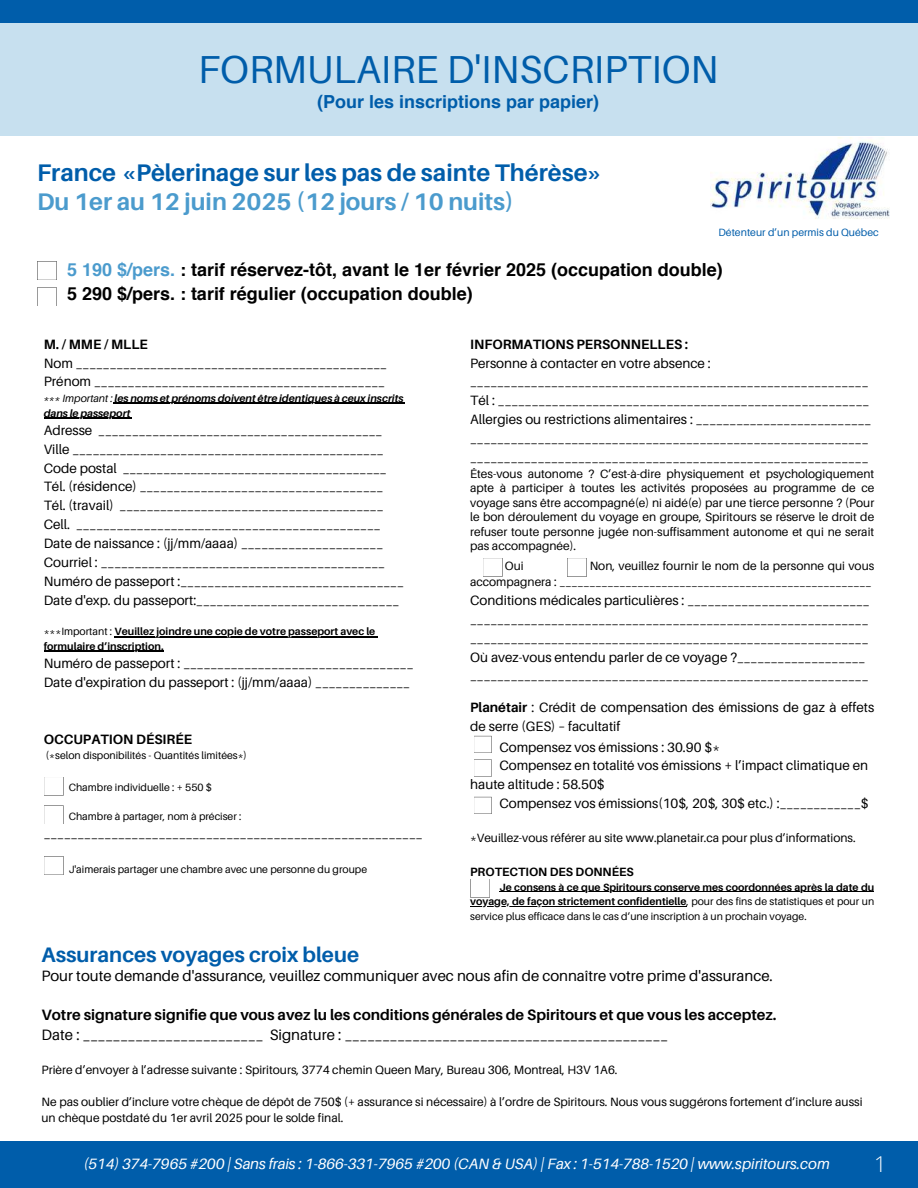
<style>
.page{position:relative;width:918px;height:1188px;background:#fff}
.page>*{position:absolute;margin:0;border:0;box-sizing:border-box;transform-origin:0 0}
.t1{font:39px "Aileron";color:#005daa}
.t2{font:700 24px "Aileron";color:#005daa}
.t3{font:700 24px "Aileron";color:#4b9bcd}
.t4{font:300 21.75px "Open Sans";color:#fff}
.t5{font:700 21px "Aileron";color:#005daa}
.t6{font:700 18px/24.8px "Helvetica";color:#000}
.t7{font:700 18px "Helvetica";color:#005daa}
.t8{font:15px "Aileron";color:#000}
.t9{font:italic 15px "Aileron";color:#fff}
.t10{font:700 15px "Aileron";color:#000}
.t11{font:13.5px/18.9px "Aileron";color:#000}
.t12{font:700 13.5px "Aileron";color:#000}
.t13{font:12px/14.5px "Aileron";color:#000}
.t14{font:700 12px "Aileron";color:#000}
.t15{font:700 10.5px/14.7px "Aileron";color:#000}
.t16{font:10.5px "Aileron";color:#000}
.t17{font:italic 700 10.5px/14.7px "Aileron";color:#000}
.t18{font:10.5px "Aileron";color:#005daa}
.s1{color:#4b9bcd}
.s2{font-weight:400}
.s3{font-weight:700}
</style>
<div class="page">
<div style="left:0;top:1141px;width:918px;height:47px;background:#005daa"></div>
<img style="left:710px;top:140px;width:179px;height:79px">
<svg style="left:37px;top:287px;width:20px;height:19px"></svg>
<hr style="left:113px;top:403px;width:291px;height:1px;background:#000">
<hr style="left:44px;top:418px;width:86px;height:1px;background:#000">
<hr style="left:115px;top:636px;width:260px;height:1px;background:#000">
<hr style="left:44px;top:651px;width:120px;height:1px;background:#000">
<svg style="left:44px;top:856px;width:20px;height:19px"></svg>
<svg style="left:44px;top:805px;width:20px;height:19px"></svg>
<svg style="left:37px;top:261px;width:20px;height:19px"></svg>
<svg style="left:44px;top:777px;width:20px;height:19px"></svg>
<div style="left:0;top:0;width:918px;height:23px;background:#005daa"></div>
<div style="left:0;top:23px;width:918px;height:113px;background:#c7e0ef"></div>
<hr style="left:500px;top:891px;width:374px;height:1px;background:#000">
<hr style="left:470px;top:906px;width:217px;height:1px;background:#000">
<svg style="left:483px;top:558px;width:20px;height:19px"></svg>
<svg style="left:567px;top:558px;width:20px;height:19px"></svg>
<svg style="left:474px;top:736px;width:18px;height:17px"></svg>
<svg style="left:474px;top:759px;width:18px;height:18px"></svg>
<svg style="left:474px;top:797px;width:18px;height:17px"></svg>
<svg style="left:470px;top:879px;width:20px;height:18px"></svg>
<h1 class="t1" style="left:198px;top:45px;width:522px">FORMULAIRE D'INSCRIPTION</h1>
<h3 class="t7" style="left:317px;top:94px;width:283px">(Pour les inscriptions par papier)</h3>
<h2 class="t2" style="left:37px;top:158px;width:567px">France «Pèlerinage sur les pas de sainte Thérèse»</h2>
<h2 class="t3" style="left:37px;top:187px;width:478px">Du 1er au 12 juin 2025 (12 jours / 10 nuits)</h2>
<p class="t18" style="left:718px;top:226px;width:162px">Détenteur d’un permis du Québec</p>
<h3 class="t6" style="left:67px;top:258px;width:657px"><span class="s1">5 190 $/pers.</span> : tarif réservez-tôt, avant le 1er février 2025 (occupation double)<br>5 290 $/pers. : tarif régulier (occupation double)</h3>
<p class="t12" style="left:44px;top:336px;width:106px">M. / MME / MLLE</p>
<p class="t11" style="left:44px;top:353px;width:345px">Nom ______________________________________________<br>Prénom ___________________________________________</p>
<p class="t17" style="left:44px;top:391px;width:361px"><span class="s2">*** Important :</span> les noms et prénoms doivent être identiques à ceux inscrits dans le passeport</p>
<p class="t11" style="left:44px;top:420px;width:362px">Adresse __________________________________________ Ville ______________________________________________ Code postal _______________________________________ Tél. (résidence) ____________________________________ Tél. (travail) _______________________________________ Cell. _____________________________________________ Date de naissance : (jj/mm/aaaa) _____________________ Courriel : __________________________________________ Numéro de passeport :_________________________________ Date d'exp. du passeport:______________________________</p>
<p class="t15" style="left:44px;top:624px;width:333px"><span class="s2">***Important :</span> Veuillez joindre une copie de votre passeport avec le formulaire d’inscription.</p>
<p class="t11" style="left:44px;top:653px;width:371px">Numéro de passeport : __________________________________<br>Date d'expiration du passeport : (jj/mm/aaaa) ______________</p>
<p class="t12" style="left:470px;top:336px;width:220px">INFORMATIONS PERSONNELLES :</p>
<p class="t11" style="left:470px;top:353px;width:403px">Personne à contacter en votre absence : ___________________________________________________________ Tél : _______________________________________________________ Allergies ou restrictions alimentaires : __________________________ ___________________________________________________________ ___________________________________________________________</p>
<p class="t13" style="left:470px;top:466px;width:406px;text-align:justify">Êtes-vous autonome ? C’est-à-dire physiquement et psychologiquement apte à participer à toutes les activités proposées au programme de ce voyage sans être accompagné(e) ni aidé(e) par une tierce personne ? (Pour le bon déroulement du voyage en groupe, Spiritours se réserve le droit de refuser toute personne jugée non-suffisamment autonome et qui ne serait pas accompagnée).</p>
<p class="t13" style="left:505px;top:558px;width:20px">Oui</p>
<p class="t13" style="left:470px;top:557px;width:406px;line-height:16.8px;text-align:right">Non, veuillez fournir le nom de la personne qui vous<br>accompagnera : ____________________________________________________</p>
<p class="t11" style="left:470px;top:591px;width:401px">Conditions médicales particulières : ___________________________ ___________________________________________________________ ___________________________________________________________ Où avez-vous entendu parler de ce voyage ?___________________ ___________________________________________________________</p>
<p class="t11" style="left:470px;top:697px;width:406px"><span class="s3">Planétair</span> : Crédit de compensation des émissions de gaz à effets de serre (GES) – facultatif</p>
<p class="t11" style="left:499px;top:737px;width:222px">Compensez vos émissions : 30.90 $*</p>
<p class="t11" style="left:499px;top:756px;width:370px">Compensez en totalité vos émissions + l’impact climatique en</p>
<p class="t11" style="left:470px;top:775px;width:136px">haute altitude : 58.50$</p>
<p class="t11" style="left:499px;top:794px;width:371px">Compensez vos émissions(10$, 20$, 30$ etc.) :____________$</p>
<p class="t13" style="left:470px;top:830px;width:387px">*Veuillez-vous référer au site www.planetair.ca pour plus d’informations.</p>
<p class="t14" style="left:470px;top:864px;width:165px">PROTECTION DES DONNÉES</p>
<p class="t15" style="left:470px;top:880px;width:406px;text-align:justify;text-indent:29px">Je consens à ce que Spiritours conserve mes coordonnées après la date du voyage, de façon strictement confidentielle<span class="s2">, pour des fins de statistiques et pour un service plus efficace dans le cas d’une inscription à un prochain voyage.</span></p>
<p class="t12" style="left:44px;top:730px;width:150px">OCCUPATION DÉSIRÉE</p>
<p class="t16" style="left:46px;top:749px;width:203px">(*selon disponibilités - Quantités limitées*)</p>
<p class="t16" style="left:69px;top:781px;width:145px">Chambre individuelle : + 550 $</p>
<p class="t16" style="left:69px;top:810px;width:174px">Chambre à partager, nom à préciser :</p>
<p class="t11" style="left:44px;top:824px;width:380px">________________________________________________________</p>
<p class="t16" style="left:69px;top:863px;width:300px">J'aimerais partager une chambre avec une personne du groupe</p>
<h3 class="t5" style="left:42px;top:942px;width:319px">Assurances voyages croix bleue</h3>
<p class="t8" style="left:42px;top:967px;width:733px">Pour toute demande d'assurance, veuillez communiquer avec nous afin de connaître votre prime d'assurance.</p>
<p class="t10" style="left:42px;top:1006px;width:737px">Votre signature signifie que vous avez lu les conditions générales de Spiritours et que vous les acceptez.</p>
<p class="t8" style="left:42px;top:1026px;width:628px">Date : ________________________ Signature : ___________________________________________</p>
<p class="t13" style="left:42px;top:1062px;width:578px">Prière d’envoyer à l’adresse suivante : Spiritours, 3774 chemin Queen Mary, Bureau 306, Montreal, H3V 1A6.</p>
<p class="t13" style="left:42px;top:1093px;width:823px;line-height:16px">Ne pas oublier d’inclure votre chèque de dépôt de 750$ (+ assurance si nécessaire) à l’ordre de Spiritours. Nous vous suggérons fortement d’inclure aussi un chèque postdaté du 1er avril 2025 pour le solde final.</p>
<p class="t9" style="left:84px;top:1154px;width:748px">(514) 374-7965 #200 | Sans frais : 1-866-331-7965 #200 (CAN &amp; USA) | Fax : 1-514-788-1520 | www.spiritours.com</p>
<h3 class="t4" style="left:874px;top:1148px;width:14px">1</h3>
</div>
